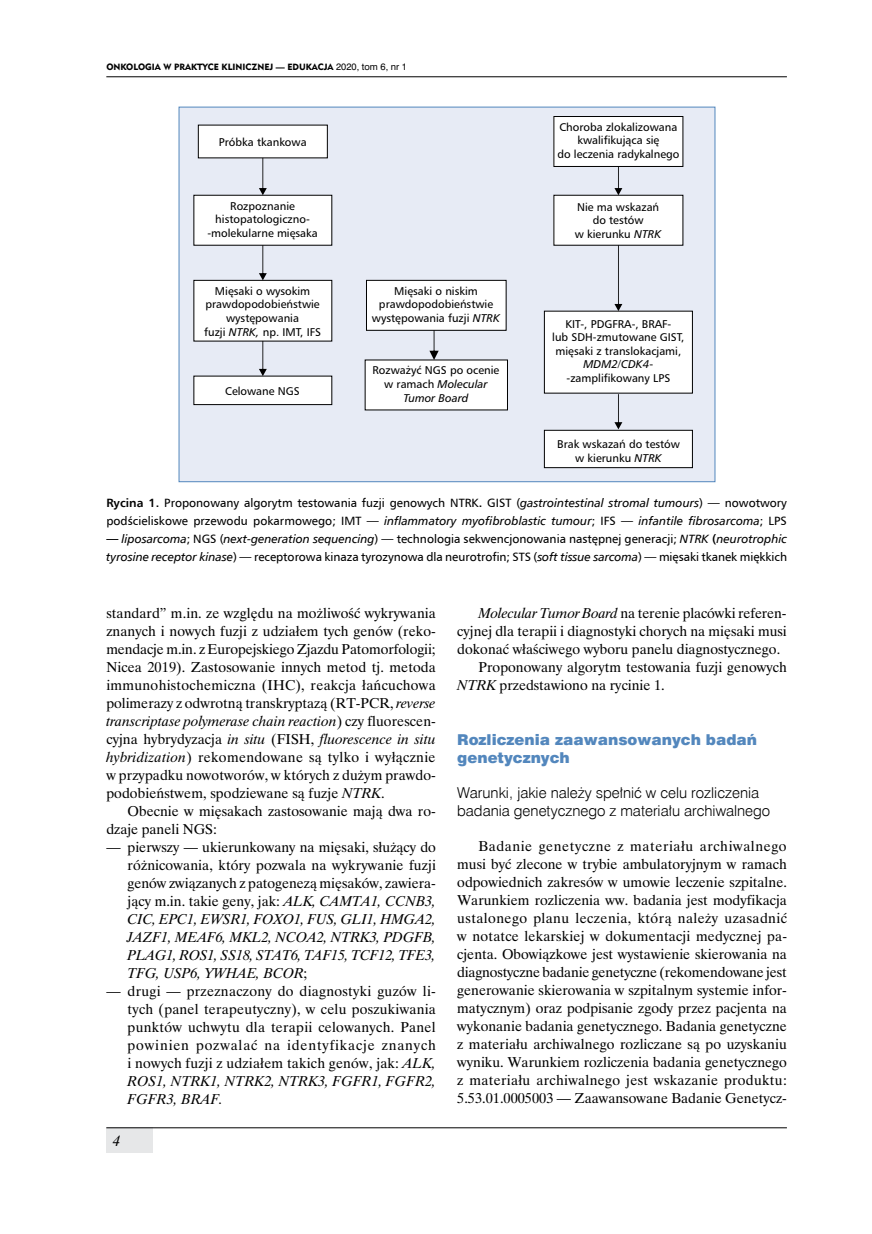
<style>
.page{position:relative;width:872px;height:1234px;background:#fff}
.page>*{position:absolute;margin:0;border:0;box-sizing:border-box;transform-origin:0 0}
.t1{font:15px/18px "Swis 721 Lt EU";color:#000}
.t2{font:15px/18px "Swis 721 Blk EU";color:#5387bd}
.t3{font:italic 15px "Time Ibis EE";color:#000}
.t4{font:14.25px/18px "Time Ibis EE";color:#000;text-align:justify}
.t5{font:12px/18px "Humnst 777 EU";color:#000}
.t6{font:11.25px/13.6px "Humnst 777 EU";color:#000;text-align:center}
.t7{font:9px "Geometric 415 Blk EU";color:#000}
.s1{font-family:"Swis 721 PL";font-size:8.7px}
.s2{font-style:italic}
.s3{font-weight:700}
</style>
<div class="page">
<div style="left:106px;top:1127px;width:47px;height:25px;background:#e6e7e8"></div>
<hr style="left:106px;top:76px;width:681px;height:1px;background:#000">
<hr style="left:106px;top:1127px;width:681px;height:1px;background:#000">
<div style="left:179px;top:107px;width:536px;height:374px;background:#e7ebf5"></div>
<div style="left:198px;top:125px;width:129px;height:33px;background:#fff"></div>
<div style="left:554px;top:116px;width:129px;height:50px;background:#fff"></div>
<div style="left:553px;top:116px;width:130px;height:51px;border:1px solid #000"></div>
<div style="left:194px;top:195px;width:138px;height:50px;background:#fff"></div>
<div style="left:194px;top:280px;width:138px;height:61px;background:#fff"></div>
<div style="left:193px;top:280px;width:139px;height:61px;border:1px solid #000"></div>
<div style="left:366px;top:280px;width:140px;height:50px;background:#fff"></div>
<div style="left:366px;top:280px;width:140px;height:50px;border:1px solid #000"></div>
<div style="left:365px;top:360px;width:142px;height:50px;background:#fff"></div>
<div style="left:554px;top:195px;width:129px;height:50px;background:#fff"></div>
<div style="left:544px;top:311px;width:148px;height:82px;background:#fff"></div>
<div style="left:544px;top:310px;width:149px;height:83px;border:1px solid #000"></div>
<svg style="left:259px;top:158px;width:8px;height:37px"></svg>
<svg style="left:259px;top:245px;width:8px;height:35px"></svg>
<svg style="left:429px;top:330px;width:10px;height:30px"></svg>
<svg style="left:614px;top:166px;width:8px;height:29px"></svg>
<svg style="left:614px;top:245px;width:8px;height:66px"></svg>
<div style="left:194px;top:376px;width:138px;height:28px;background:#fff"></div>
<div style="left:193px;top:375px;width:139px;height:30px;border:1px solid #000"></div>
<svg style="left:259px;top:341px;width:8px;height:35px"></svg>
<div style="left:544px;top:430px;width:148px;height:37px;background:#fff"></div>
<div style="left:544px;top:430px;width:149px;height:38px;border:1px solid #000"></div>
<svg style="left:614px;top:394px;width:8px;height:35px"></svg>
<p class="t7" style="left:106px;top:61px;width:302px">ONKOLOGIA W PRAKTYCE KLINICZNEJ — EDUKACJA <span class="s1">2020, tom 6, nr 1</span></p>
<p class="t6" style="left:219px;top:135px;width:89px">Próbka tkankowa</p>
<p class="t6" style="left:207px;top:199px;width:112px">Rozpoznanie histopatologiczno--molekularne mięsaka</p>
<p class="t6" style="left:204px;top:284px;width:118px">Mięsaki o wysokim prawdopodobieństwie występowania<br>fuzji <span class="s2">NTRK,</span> np. IMT, IFS</p>
<p class="t6" style="left:372px;top:284px;width:130px">Mięsaki o niskim prawdopodobieństwie występowania fuzji <span class="s2">NTRK</span></p>
<p class="t6" style="left:372px;top:363px;width:128px">Rozważyć NGS po ocenie w ramach <span class="s2">Molecular<br>Tumor Board</span></p>
<p class="t6" style="left:225px;top:384px;width:76px">Celowane NGS</p>
<p class="t6" style="left:557px;top:120px;width:124px">Choroba zlokalizowana kwalifikująca się<br>do leczenia radykalnego</p>
<p class="t6" style="left:575px;top:200px;width:88px">Nie ma wskazań do testów<br>w kierunku <span class="s2">NTRK</span></p>
<p class="t6" style="left:552px;top:316px;width:134px">KIT-, PDGFRA-, BRAF-<br>lub SDH-zmutowane GIST, mięsaki z translokacjami,<br><span class="s2">MDM2/CDK4</span>- -zamplifikowany LPS</p>
<p class="t6" style="left:557px;top:437px;width:124px">Brak wskazań do testów w kierunku <span class="s2">NTRK</span></p>
<p class="t5" style="left:106px;top:493px;width:682px"><span class="s3">Rycina 1.</span> Proponowany algorytm testowania fuzji genowych NTRK<span class="s3">.</span> GIST (<span class="s2">gastrointestinal stromal tumours</span>) — nowotwory podścieliskowe przewodu pokarmowego; IMT — <span class="s2">inflammatory myofibroblastic tumour</span>; IFS — <span class="s2">infantile fibrosarcoma</span>; LPS</p>
<p class="t5" style="left:106px;top:529px;width:682px"><span class="s3">—</span> <span class="s2">liposarcoma</span>; NGS (<span class="s2">next-generation sequencing</span>) — technologia sekwencjonowania następnej generacji; <span class="s2">NTRK</span> <span class="s3">(</span><span class="s2">neurotrophic tyrosine receptor kinase</span>) — receptorowa kinaza tyrozynowa dla neurotrofin; STS (<span class="s2">soft tissue sarcoma</span>) — mięsaki tkanek miękkich</p>
<p class="t4" style="left:106px;top:603px;width:331px">standard” m.in. ze względu na możliwość wykrywania znanych i nowych fuzji z udziałem tych genów (reko&shy;mendacje m.in. z Europejskiego Zjazdu Patomorfologii; Nicea 2019). Zastosowanie innych metod tj. metoda immunohistochemiczna (IHC), reakcja łańcuchowa polimerazy z odwrotną transkryptazą (RT-PCR, <span class="s2">reverse transcriptase polymerase chain reaction</span>) czy fluorescen&shy;cyjna hybrydyzacja <span class="s2">in situ</span> (FISH, <span class="s2">fluorescence in situ hybridization</span>) rekomendowane są tylko i wyłącznie w przypadku nowotworów, w których z dużym prawdo&shy;podobieństwem, spodziewane są fuzje <span class="s2">NTRK</span>.</p>
<p class="t4" style="left:106px;top:801px;width:331px;text-indent:21px">Obecnie w mięsakach zastosowanie mają dwa ro&shy;dzaje paneli NGS:</p>
<p class="t4" style="left:128px;top:837px;width:310px;text-indent:-21px">— pierwszy — ukierunkowany na mięsaki, służący do różnicowania, który pozwala na wykrywanie fuzji genów związanych z patogenezą mięsaków, zawiera&shy;jący m.in. takie geny, jak: <span class="s2">ALK, CAMTA1, CCNB3, CIC, EPC1, EWSR1, FOXO1, FUS, GLI1, HMGA2, JAZF1, MEAF6, MKL2, NCOA2, NTRK3, PDGFB, PLAG1, ROS1, SS18, STAT6, TAF15, TCF12, TFE3, TFG, USP6, YWHAE, BCOR</span>;</p>
<p class="t4" style="left:128px;top:981px;width:310px;text-indent:-21px">— drugi — przeznaczony do diagnostyki guzów li&shy;tych (panel terapeutyczny), w celu poszukiwania punktów uchwytu dla terapii celowanych. Panel powinien pozwalać na identyfikacje znanych i nowych fuzji z udziałem takich genów, jak: <span class="s2">ALK, ROS1, NTRK1, NTRK2, NTRK3, FGFR1, FGFR2, FGFR3, BRAF.</span></p>
<p class="t3" style="left:113px;top:1131px;width:9px">4</p>
<p class="t4" style="left:478px;top:603px;width:310px"><span class="s2">Molecular Tumor Board</span> na terenie placówki referen-</p>
<p class="t4" style="left:457px;top:621px;width:331px">cyjnej dla terapii i diagnostyki chorych na mięsaki musi</p>
<p class="t4" style="left:457px;top:639px;width:324px">dokonać właściwego wyboru panelu diagnostycznego.</p>
<p class="t4" style="left:478px;top:657px;width:310px">Proponowany algorytm testowania fuzji genowych</p>
<p class="t4" style="left:457px;top:675px;width:209px"><span class="s2">NTRK</span> przedstawiono na rycinie 1.</p>
<p class="t2" style="left:457px;top:730px;width:301px">Rozliczenia zaawansowanych badań genetycznych</p>
<p class="t1" style="left:457px;top:783px;width:314px">Warunki, jakie należy spełnić w celu rozliczenia badania genetycznego z materiału archiwalnego</p>
<p class="t4" style="left:457px;top:836px;width:331px;text-indent:21px">Badanie genetyczne z materiału archiwalnego musi być zlecone w trybie ambulatoryjnym w ramach odpowiednich zakresów w umowie leczenie szpitalne.<br>Warunkiem rozliczenia ww. badania jest modyfikacja ustalonego planu leczenia, którą należy uzasadnić w notatce lekarskiej w dokumentacji medycznej pa&shy;cjenta. Obowiązkowe jest wystawienie skierowania na diagnostyczne badanie genetyczne (rekomendowane jest generowanie skierowania w szpitalnym systemie infor&shy;matycznym) oraz podpisanie zgody przez pacjenta na wykonanie badania genetycznego. Badania genetyczne z materiału archiwalnego rozliczane są po uzyskaniu wyniku. Warunkiem rozliczenia badania genetycznego z materiału archiwalnego jest wskazanie produktu:<br>5.53.01.0005003 — Zaawansowane Badanie Genetycz-</p>
</div>
